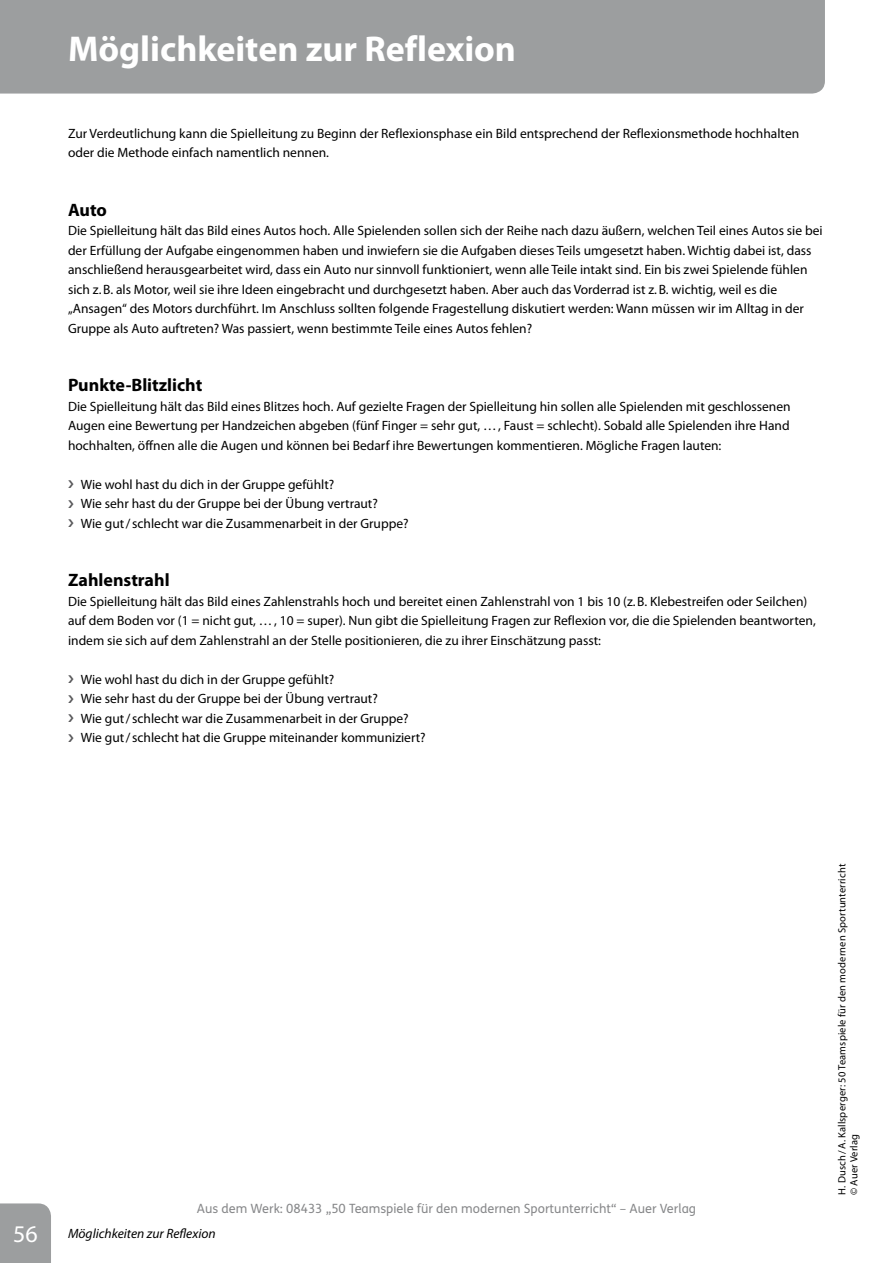
<style>
.page{position:relative;width:893px;height:1263px;background:#fff}
.page>*{position:absolute;margin:0;border:0;box-sizing:border-box;transform-origin:0 0}
.t1{font:700 36px "Myriad Pro";color:#fff}
.t2{font:24px "Myriad Pro";color:#fff}
.t3{font:700 18px "Myriad Pro";color:#000}
.t4{font:13.5px/19.5px "Myriad Pro";color:#000}
.t5{font:italic 13.5px "Myriad Pro";color:#000}
.t6{font:12.75px "FS Klett";color:#87888a}
.t7{font:10.5px/12px "Myriad Pro";letter-spacing:.015em;color:#000}
</style>
<div class="page">
<div style="left:0;top:0;width:825px;height:94px;background:#9c9e9f"></div>
<div style="left:0;top:1203px;width:51px;height:60px;background:#9c9e9f"></div>
<h1 class="t1" style="left:68px;top:29px;width:450px">Möglichkeiten zur Reflexion</h1>
<p class="t4" style="left:68px;top:124px;width:733px">Zur Verdeutlichung kann die Spielleitung zu Beginn der Reflexionsphase ein Bild entsprechend der Reflexionsmethode hochhalten oder die Methode einfach namentlich nennen.</p>
<h3 class="t3" style="left:68px;top:200px;width:40px">Auto</h3>
<p class="t4" style="left:68px;top:221px;width:756px">Die Spielleitung hält das Bild eines Autos hoch. Alle Spielenden sollen sich der Reihe nach dazu äußern, welchen Teil eines Autos sie bei der Erfüllung der Aufgabe eingenommen haben und inwiefern sie die Aufgaben dieses Teils umgesetzt haben. Wichtig dabei ist, dass anschließend herausgearbeitet wird, dass ein Auto nur sinnvoll funktioniert, wenn alle Teile intakt sind. Ein bis zwei Spielende fühlen sich z.B. als Motor, weil sie ihre Ideen eingebracht und durchgesetzt haben. Aber auch das Vorderrad ist z.B. wichtig, weil es die „Ansagen“ des Motors durchführt. Im Anschluss sollten folgende Fragestellung diskutiert werden: Wann müssen wir im Alltag in der Gruppe als Auto auftreten? Was passiert, wenn bestimmte Teile eines Autos fehlen?</p>
<h3 class="t3" style="left:68px;top:375px;width:136px">Punkte-Blitzlicht</h3>
<p class="t4" style="left:68px;top:397px;width:724px;text-align:justify">Die Spielleitung hält das Bild eines Blitzes hoch. Auf gezielte Fragen der Spielleitung hin sollen alle Spielenden mit geschlossenen Augen eine Bewertung per Handzeichen abgeben (fünf Finger = sehr gut, …, Faust = schlecht). Sobald alle Spielenden ihre Hand hochhalten, öffnen alle die Augen und können bei Bedarf ihre Bewertungen kommentieren. Mögliche Fragen lauten:</p>
<p class="t4" style="left:81px;top:475px;width:329px">Wie wohl hast du dich in der Gruppe gefühlt?<br>Wie sehr hast du der Gruppe bei der Übung vertraut?<br>Wie gut/schlecht war die Zusammenarbeit in der Gruppe?</p>
<h3 class="t3" style="left:68px;top:570px;width:103px">Zahlenstrahl</h3>
<p class="t4" style="left:68px;top:592px;width:749px">Die Spielleitung hält das Bild eines Zahlenstrahls hoch und bereitet einen Zahlenstrahl von 1 bis 10 (z.B. Klebestreifen oder Seilchen) auf dem Boden vor (1 = nicht gut, …, 10 = super). Nun gibt die Spielleitung Fragen zur Reflexion vor, die die Spielenden beantworten, indem sie sich auf dem Zahlenstrahl an der Stelle positionieren, die zu ihrer Einschätzung passt:</p>
<p class="t4" style="left:81px;top:670px;width:346px">Wie wohl hast du dich in der Gruppe gefühlt?<br>Wie sehr hast du der Gruppe bei der Übung vertraut?<br>Wie gut/schlecht war die Zusammenarbeit in der Gruppe?<br>Wie gut/schlecht hat die Gruppe miteinander kommuniziert?</p>
<p class="t6" style="left:197px;top:1200px;width:501px">Aus dem Werk: 08433 „50 Teamspiele für den modernen Sportunterricht“ – Auer Verlag</p>
<h2 class="t2" style="left:13px;top:1221px;width:26px">56</h2>
<p class="t5" style="left:68px;top:1226px;width:149px">Möglichkeiten zur Reflexion</p>
<p class="t7" style="left:836px;top:1195px;width:333px;rotate:-90deg">H. Dusch/A. Kallsperger: 50 Teamspiele für den modernen Sportunterricht © Auer Verlag</p>
</div>
